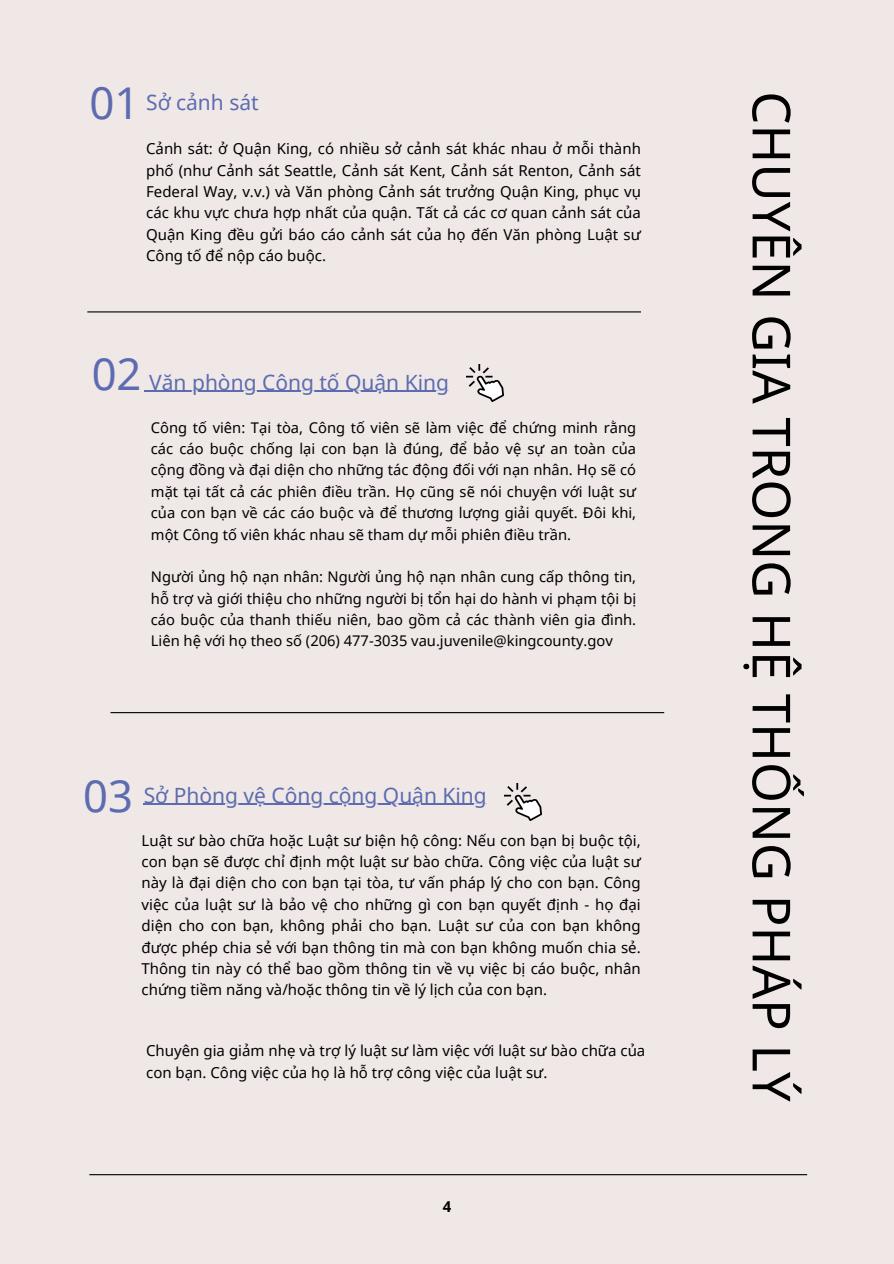
<style>
.page{position:relative;width:894px;height:1264px;background:#fff}
.page>*{position:absolute;margin:0;border:0;box-sizing:border-box;transform-origin:0 0}
.t1{font:52.5px "Noto Sans";color:#000001}
.t2{font:43.8px "Noto Sans";color:#5d6cb0}
.t3{font:43.5px "Noto Sans";color:#5d6cb0}
.t4{font:21px "Noto Sans";color:#5d6cb0}
.t5{font:15px/21.3px "Noto Sans";color:#000001;text-align:justify}
.t6{font:700 15px "Noto Sans";color:#000001}
.t7{font:14.7px/21.3px "Noto Sans";color:#000001;text-align:justify}
</style>
<div class="page">
<div style="left:0;top:0;width:893px;height:1263px;background:#efe8e6"></div>
<hr style="left:87px;top:311px;width:553px;height:1px;background:#000001">
<hr style="left:110px;top:712px;width:554px;height:1px;background:#000001">
<img style="left:466px;top:364px;width:38px;height:37px">
<hr style="left:149px;top:391px;width:300px;height:1px;background:#5d6cb0">
<hr style="left:144px;top:803px;width:342px;height:2px;background:#5d6cb0">
<img style="left:504px;top:783px;width:37px;height:37px">
<hr style="left:89px;top:1174px;width:718px;height:1px;background:#000001">
<p class="t2" style="left:89px;top:73px;width:52px">01</p>
<p class="t4" style="left:146px;top:87px;width:114px">Sở cảnh sát</p>
<h1 class="t5" style="left:146px;top:138px;width:496px">Cảnh sát: ở Quận King, có nhiều sở cảnh sát khác nhau ở mỗi thành phố (như Cảnh sát Seattle, Cảnh sát Kent, Cảnh sát Renton, Cảnh sát Federal Way, v.v.) và Văn phòng Cảnh sát trưởng Quận King, phục vụ các khu vực chưa hợp nhất của quận. Tất cả các cơ quan cảnh sát của Quận King đều gửi báo cáo cảnh sát của họ đến Văn phòng Luật sư Công tố để nộp cáo buộc.</h1>
<p class="t3" style="left:92px;top:343px;width:51px">02</p>
<p class="t4" style="left:149px;top:367px;width:301px">Văn phòng Công tố Quận King</p>
<p class="t7" style="left:151px;top:416px;width:486px">Công tố viên: Tại tòa, Công tố viên sẽ làm việc để chứng minh rằng các cáo buộc chống lại con bạn là đúng, để bảo vệ sự an toàn của cộng đồng và đại diện cho những tác động đối với nạn nhân. Họ sẽ có mặt tại tất cả các phiên điều trần. Họ cũng sẽ nói chuyện với luật sư của con bạn về các cáo buộc và để thương lượng giải quyết. Đôi khi, một Công tố viên khác nhau sẽ tham dự mỗi phiên điều trần.</p>
<h2 class="t7" style="left:151px;top:566px;width:486px">Người ủng hộ nạn nhân: Người ủng hộ nạn nhân cung cấp thông tin, hỗ trợ và giới thiệu cho những người bị tổn hại do hành vi phạm tội bị cáo buộc của thanh thiếu niên, bao gồm cả các thành viên gia đình.<br>Liên hệ với họ theo số (206) 477-3035 vau.juvenile@kingcounty.gov</h2>
<p class="t3" style="left:83px;top:765px;width:51px">03</p>
<p class="t4" style="left:144px;top:780px;width:344px">Sở Phòng vệ Công cộng Quận King</p>
<h2 class="t5" style="left:141px;top:829px;width:500px">Luật sư bào chữa hoặc Luật sư biện hộ công: Nếu con bạn bị buộc tội, con bạn sẽ được chỉ định một luật sư bào chữa. Công việc của luật sư này là đại diện cho con bạn tại tòa, tư vấn pháp lý cho con bạn. Công việc của luật sư là bảo vệ cho những gì con bạn quyết định - họ đại diện cho con bạn, không phải cho bạn. Luật sư của con bạn không được phép chia sẻ với bạn thông tin mà con bạn không muốn chia sẻ.<br>Thông tin này có thể bao gồm thông tin về vụ việc bị cáo buộc, nhân chứng tiềm năng và/hoặc thông tin về lý lịch của con bạn.</h2>
<p class="t5" style="left:146px;top:1039px;width:500px">Chuyên gia giảm nhẹ và trợ lý luật sư làm việc với luật sư bào chữa của con bạn. Công việc của họ là hỗ trợ công việc của luật sư.</p>
<p class="t6" style="left:442px;top:1196px;width:10px">4</p>
<h2 class="t1" style="left:808px;top:91px;width:1011px;rotate:90deg">CHUYÊN GIA TRONG HỆ THỐNG PHÁP LÝ</h2>
</div>
